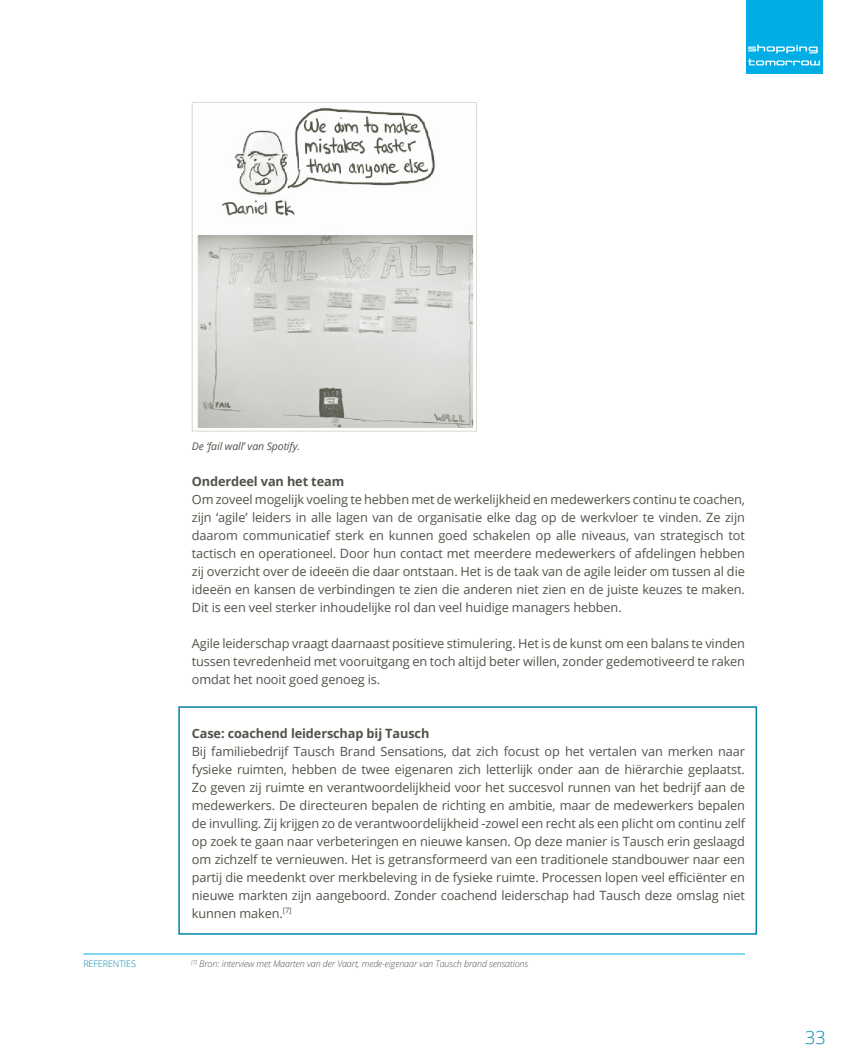
<style>
.page{position:relative;width:852px;height:1064px;background:#fff}
.page>*{position:absolute;margin:0;border:0;box-sizing:border-box;transform-origin:0 0}
.t1{font:300 18px "Open Sans";color:#0083a7}
.t2{font:12.75px/18px "Open Sans";letter-spacing:-.01em;color:#535249;text-align:justify}
.t3{font:700 12.75px "Open Sans";letter-spacing:-.01em;color:#535249}
.t4{font:italic 10.5px "Open Sans";letter-spacing:-.01em;color:#535249}
.t5{font:italic 300 9px "Open Sans";letter-spacing:-.01em;color:#535249}
.t6{font:300 9px "Open Sans";letter-spacing:-.01em;color:#0083a7}
</style>
<div class="page">
<div style="left:745px;top:0;width:77px;height:74px;background:#00aee5"></div>
<svg style="left:748px;top:45px;width:69px;height:8px"></svg>
<svg style="left:748px;top:59px;width:71px;height:6px"></svg>
<img style="left:197px;top:108px;width:277px;height:320px">
<div style="left:192px;top:102px;width:285px;height:329px;border:1px solid #d9d9d5"></div>
<div style="left:178px;top:706px;width:578px;height:228px;border:2px solid #0083a7"></div>
<hr style="left:83px;top:954px;width:661px;height:1px;background:#00aee5">
<p class="t4" style="left:192px;top:438px;width:110px">De ‘fail wall’ van Spotify.</p>
<p class="t3" style="left:192px;top:472px;width:154px">Onderdeel van het team</p>
<p class="t2" style="left:192px;top:490px;width:554px">Om zoveel mogelijk voeling te hebben met de werkelijkheid en medewerkers continu te coachen, zijn ‘agile’ leiders in alle lagen van de organisatie elke dag op de werkvloer te vinden. Ze zijn daarom communicatief sterk en kunnen goed schakelen op alle niveaus, van strategisch tot tactisch en operationeel. Door hun contact met meerdere medewerkers of afdelingen hebben zij overzicht over de ideeën die daar ontstaan. Het is de taak van de agile leider om tussen al die ideeën en kansen de verbindingen te zien die anderen niet zien en de juiste keuzes te maken.<br>Dit is een veel sterker inhoudelijke rol dan veel huidige managers hebben.</p>
<p class="t2" style="left:192px;top:634px;width:554px">Agile leiderschap vraagt daarnaast positieve stimulering. Het is de kunst om een balans te vinden tussen tevredenheid met vooruitgang en toch altijd beter willen, zonder gedemotiveerd te raken omdat het nooit goed genoeg is.</p>
<p class="t3" style="left:192px;top:724px;width:239px">Case: coachend leiderschap bij Tausch</p>
<p class="t2" style="left:192px;top:742px;width:554px">Bij familiebedrijf Tausch Brand Sensations, dat zich focust op het vertalen van merken naar fysieke ruimten, hebben de twee eigenaren zich letterlijk onder aan de hiërarchie geplaatst.<br>Zo geven zij ruimte en verantwoordelijkheid voor het succesvol runnen van het bedrijf aan de medewerkers. De directeuren bepalen de richting en ambitie, maar de medewerkers bepalen de invulling. Zij krijgen zo de verantwoordelijkheid -zowel een recht als een plicht om continu zelf op zoek te gaan naar verbeteringen en nieuwe kansen. Op deze manier is Tausch erin geslaagd om zichzelf te vernieuwen. Het is getransformeerd van een traditionele standbouwer naar een partij die meedenkt over merkbeleving in de fysieke ruimte. Processen lopen veel efficiënter en nieuwe markten zijn aangeboord. Zonder coachend leiderschap had Tausch deze omslag niet kunnen maken.<sup>[7]</sup></p>
<p class="t6" style="left:83px;top:957px;width:54px">REFERENTIES</p>
<p class="t5" style="left:191px;top:957px;width:338px"><sup>[7]</sup> Bron: interview met Maarten van der Vaart, mede-eigenaar van Tausch brand sensations</p>
<h1 class="t1" style="left:805px;top:1025px;width:22px">33</h1>
</div>
